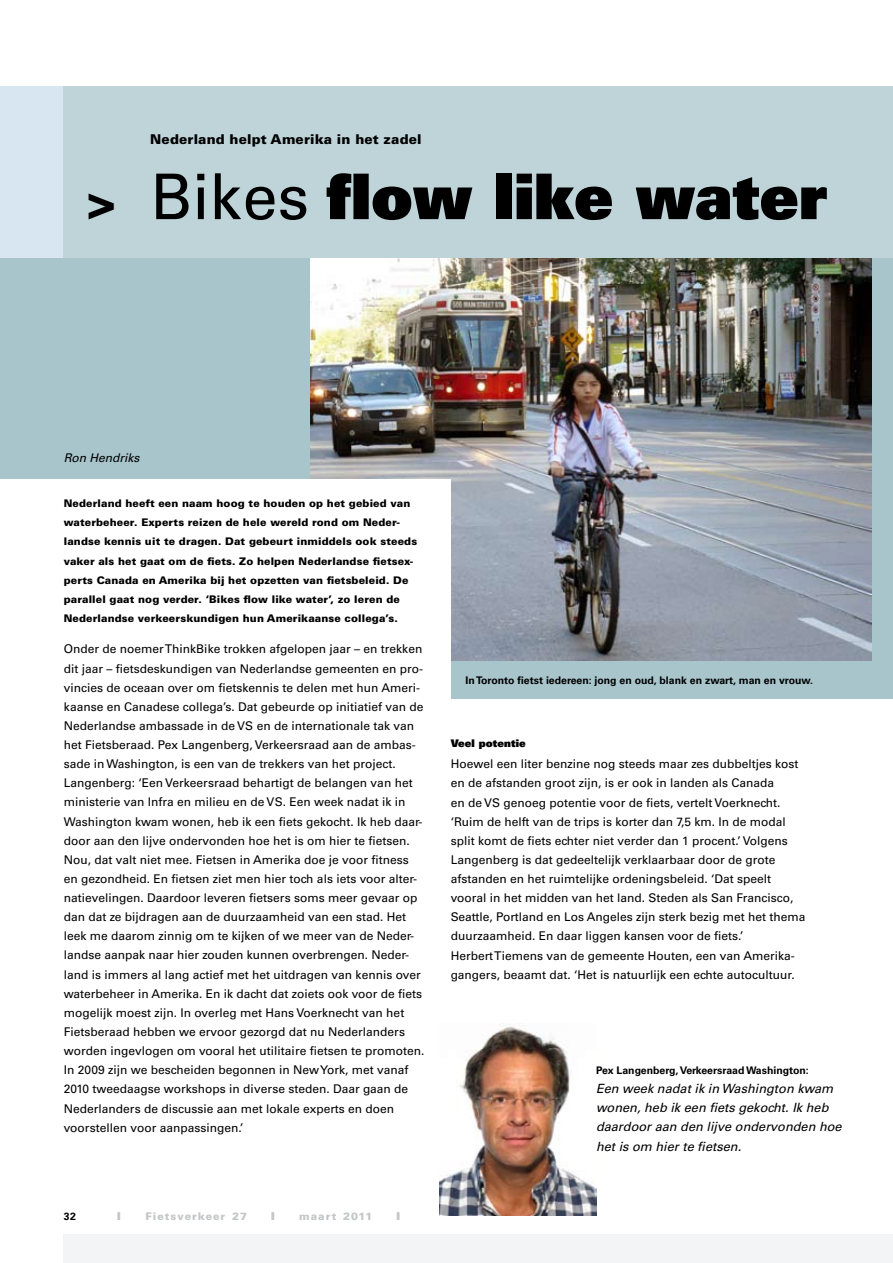
<style>
.page{position:relative;width:893px;height:1263px;background:#fff}
.page>*{position:absolute;margin:0;border:0;box-sizing:border-box;transform-origin:0 0}
.t1{font:900 63px "Univers";color:#000}
.t2{font:900 13.5px "Univers LT";letter-spacing:.01em;color:#000}
.t3{font:italic 12.75px/19.2px "Univers LT";color:#000}
.t4{font:12px/19.2px "Univers LT";color:#000}
.t5{font:italic 12px "Univers LT";color:#000}
.t6{font:900 10.8px "Univers LT";color:#c3c5c7;scale:1.2 1}
.t7{font:900 10.5px/19.2px "Univers LT";letter-spacing:.01em;color:#000}
.t8{font:700 10.5px "Univers LT";color:#000}
.t9{font:900 10.5px "Univers LT";letter-spacing:.1em;color:#c3c5c7}
.t10{font:900 10.5px "Univers";letter-spacing:.01em;color:#000}
.s1{font-size:49.5px}
.s2{font-family:"Univers LT";font-weight:400}
</style>
<div class="page">
<div style="left:64px;top:1234px;width:829px;height:29px;background:#f3f4f5"></div>
<div style="left:0;top:86px;width:893px;height:612px;background:#d7e6f0"></div>
<div style="left:64px;top:86px;width:829px;height:612px;background:#bfd4d9"></div>
<div style="left:0;top:258px;width:893px;height:440px;background:#a8c5cc"></div>
<img style="left:310px;top:258px;width:562px;height:402px">
<img style="left:439px;top:1024px;width:157px;height:191px">
<div style="left:0;top:479px;width:451px;height:288px;background:#fff"></div>
<p class="t2" style="left:150px;top:130px;width:273px">Nederland helpt Amerika in het zadel</p>
<h1 class="t1" style="left:86px;top:155px;width:742px"><span class="s1">&gt;</span> <span class="s2">Bikes</span> flow like water</h1>
<p class="t5" style="left:64px;top:451px;width:77px">Ron Hendriks</p>
<p class="t7" style="left:64px;top:494px;width:355px">Nederland heeft een naam hoog te houden op het gebied van waterbeheer. Experts reizen de hele wereld rond om Neder&shy;landse kennis uit te dragen. Dat gebeurt inmiddels ook steeds vaker als het gaat om de fiets. Zo helpen Nederlandse fietsex&shy;perts Canada en Amerika bij het opzetten van fietsbeleid. De parallel gaat nog verder. ‘Bikes flow like water’, zo leren de Nederlandse verkeerskundigen hun Amerikaanse collega’s.</p>
<p class="t4" style="left:64px;top:640px;width:362px">Onder de noemer ThinkBike trokken afgelopen jaar – en trekken dit jaar – fietsdeskundigen van Nederlandse gemeenten en pro&shy;vincies de oceaan over om fietskennis te delen met hun Ameri&shy;kaanse en Canadese collega’s. Dat gebeurde op initiatief van de Nederlandse ambassade in de VS en de internationale tak van het Fietsberaad. Pex Langenberg, Verkeersraad aan de ambas&shy;sade in Washington, is een van de trekkers van het project.<br>Langenberg: ‘Een Verkeersraad behartigt de belangen van het ministerie van Infra en milieu en de VS. Een week nadat ik in Washington kwam wonen, heb ik een fiets gekocht. Ik heb daar&shy;door aan den lijve ondervonden hoe het is om hier te fietsen.<br>Nou, dat valt niet mee. Fietsen in Amerika doe je voor fitness en gezondheid. En fietsen ziet men hier toch als iets voor alter&shy;natievelingen. Daardoor leveren fietsers soms meer gevaar op dan dat ze bijdragen aan de duurzaamheid van een stad. Het leek me daarom zinnig om te kijken of we meer van de Neder&shy;landse aanpak naar hier zouden kunnen overbrengen. Neder&shy;land is immers al lang actief met het uitdragen van kennis over waterbeheer in Amerika. En ik dacht dat zoiets ook voor de fiets mogelijk moest zijn. In overleg met Hans Voerknecht van het Fietsberaad hebben we ervoor gezorgd dat nu Nederlanders worden ingevlogen om vooral het utilitaire fietsen te promoten.<br>In 2009 zijn we bescheiden begonnen in New York, met vanaf 2010 tweedaagse workshops in diverse steden. Daar gaan de Nederlanders de discussie aan met lokale experts en doen voorstellen voor aanpassingen.’</p>
<p class="t8" style="left:64px;top:1210px;width:14px">32</p>
<p class="t6" style="left:117px;top:1209px;width:5px">I</p>
<p class="t9" style="left:145px;top:1209px;width:103px">Fietsverkeer 27</p>
<p class="t6" style="left:271px;top:1209px;width:5px">I</p>
<p class="t9" style="left:299px;top:1209px;width:75px">maart 2011</p>
<p class="t6" style="left:396px;top:1209px;width:5px">I</p>
<p class="t8" style="left:466px;top:674px;width:349px">In Toronto fietst iedereen: jong en oud, blank en zwart, man en vrouw.</p>
<p class="t10" style="left:451px;top:736px;width:76px">Veel potentie</p>
<p class="t4" style="left:451px;top:754px;width:356px">Hoewel een liter benzine nog steeds maar zes dubbeltjes kost en de afstanden groot zijn, is er ook in landen als Canada<br>en de VS genoeg potentie voor de fiets, vertelt Voerknecht. ‘Ruim de helft van de trips is korter dan 7,5 km. In de modal split komt de fiets echter niet verder dan 1 procent.’ Volgens Langenberg is dat gedeeltelijk verklaarbaar door de grote afstanden en het ruimtelijke ordeningsbeleid. ‘Dat speelt vooral in het midden van het land. Steden als San Francisco, Seattle, Portland en Los Angeles zijn sterk bezig met het thema duurzaamheid. En daar liggen kansen voor de fiets.’<br>Herbert Tiemens van de gemeente Houten, een van Amerika&shy;gangers, beaamt dat. ‘Het is natuurlijk een echte autocultuur.</p>
<p class="t8" style="left:596px;top:1064px;width:214px">Pex Langenberg, Verkeersraad Washington:</p>
<p class="t3" style="left:596px;top:1079px;width:247px">Een week nadat ik in Washington kwam wonen, heb ik een fiets gekocht. Ik heb daardoor aan den lijve ondervonden hoe het is om hier te fietsen.</p>
</div>
